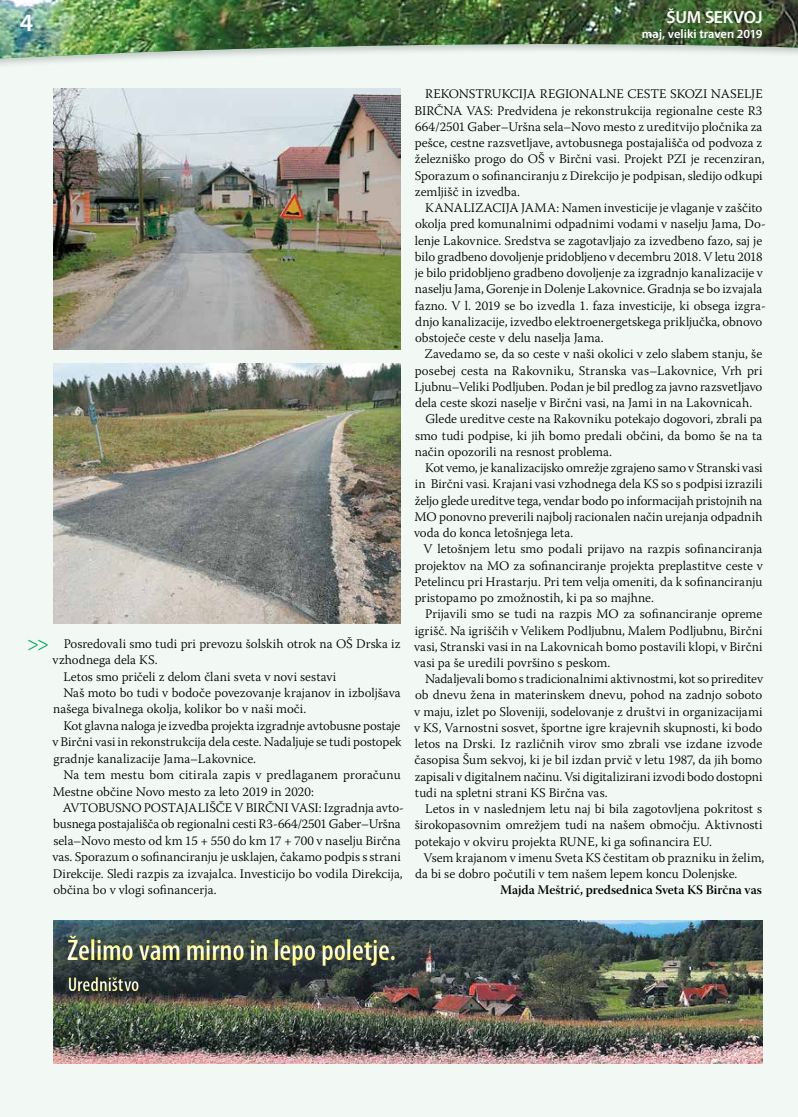
<style>
.page{position:relative;width:798px;height:1117px;background:#fff}
.page>*{position:absolute;margin:0;border:0;box-sizing:border-box;transform-origin:0 0}
.t1{font:600 condensed 30px "Myriad Pro";letter-spacing:-.005em;color:#fff}
.t2{font:600 25px "Myriad Pro";color:#fff}
.t3{font:300 22.5px "Warnock Pro";color:#00a65d}
.t4{font:600 condensed 20px "Myriad Pro";color:#fff}
.t5{font:600 17.5px "Myriad Pro";letter-spacing:-.01em;color:#fff}
.t6{font:300 13.12px/16.2px "Warnock Pro";color:#000}
.t7{font:13.12px "Warnock Pro Semibold Subh";color:#000}
.t8{font:600 12.5px "Myriad Pro";color:#fff}
</style>
<div class="page">
<div style="left:0;top:94px;width:797px;height:1022px;background:#f2f9f4"></div>
<div style="left:0;top:76px;width:797px;height:18px;background:#f2f9f4"></div>
<img style="left:0;top:0;width:797px;height:76px">
<img style="left:53px;top:89px;width:347px;height:260px">
<img style="left:53px;top:363px;width:347px;height:260px">
<img style="left:53px;top:919px;width:709px;height:144px">
<img style="left:55px;top:920px;width:352px;height:85px">
<h2 class="t2" style="left:20px;top:6px;width:15px">4</h2>
<h3 class="t5" style="left:666px;top:6px;width:97px">ŠUM SEKVOJ</h3>
<p class="t8" style="left:641px;top:26px;width:122px">maj, veliki traven 2019</p>
<p class="t6" style="left:64px;top:635px;width:338px">Posredovali smo tudi pri prevozu šolskih otrok na OŠ Drska iz</p>
<p class="t6" style="left:53px;top:651px;width:106px">vzhodnega dela KS.</p>
<p class="t6" style="left:63px;top:667px;width:274px">Letos smo pričeli z delom člani sveta v novi sestavi</p>
<p class="t6" style="left:63px;top:684px;width:339px">Naš moto bo tudi v bodoče povezovanje krajanov in izboljšava</p>
<p class="t6" style="left:53px;top:700px;width:255px">našega bivalnega okolja, kolikor bo v naši moči.</p>
<p class="t6" style="left:63px;top:717px;width:338px">Kot glavna naloga je izvedba projekta izgradnje avtobusne postaje</p>
<p class="t6" style="left:52px;top:733px;width:350px">v Birčni vasi in rekonstrukcija dela ceste. Nadaljuje se tudi postopek</p>
<p class="t6" style="left:53px;top:749px;width:204px">gradnje kanalizacije Jama–Lakovnice.</p>
<p class="t6" style="left:63px;top:766px;width:339px">Na tem mestu bom citirala zapis v predlaganem proračunu</p>
<p class="t6" style="left:53px;top:782px;width:263px">Mestne občine Novo mesto za leto 2019 in 2020:</p>
<p class="t6" style="left:63px;top:799px;width:342px">AVTOBUSNO POSTAJALIŠČE V BIRČNI VASI: Izgradnja avto-</p>
<p class="t6" style="left:53px;top:815px;width:349px">busnega postajališča ob regionalni cesti R3-664/2501 Gaber–Uršna</p>
<p class="t6" style="left:53px;top:832px;width:349px">sela–Novo mesto od km 15 + 550 do km 17 + 700 v naselju Birčna</p>
<p class="t6" style="left:52px;top:848px;width:350px">vas. Sporazum o sofinanciranju je usklajen, čakamo podpis s strani</p>
<p class="t6" style="left:53px;top:864px;width:351px">Direkcije. Sledi razpis za izvajalca. Investicijo bo vodila Direkcija,</p>
<p class="t6" style="left:53px;top:881px;width:165px">občina bo v vlogi sofinancerja.</p>
<h3 class="t3" style="left:27px;top:629px;width:24px">&gt;&gt;</h3>
<p class="t6" style="left:414px;top:86px;width:351px;text-indent:11px">REKONSTRUKCIJA REGIONALNE CESTE SKOZI NASELJE BIRČNA VAS: Predvidena je rekonstrukcija regionalne ceste R3<br>664/2501 Gaber–Uršna sela–Novo mesto z ureditvijo pločnika za pešce, cestne razsvetljave, avtobusnega postajališča od podvoza z železniško progo do OŠ v Birčni vasi. Projekt PZI je recenziran, Sporazum o sofinanciranju z Direkcijo je podpisan, sledijo odkupi zemljišč in izvedba.</p>
<p class="t6" style="left:414px;top:199px;width:352px;text-indent:10px">KANALIZACIJA JAMA: Namen investicije je vlaganje v zaščito okolja pred komunalnimi odpadnimi vodami v naselju Jama, Do&shy;lenje Lakovnice. Sredstva se zagotavljajo za izvedbeno fazo, saj je bilo gradbeno dovoljenje pridobljeno v decembru 2018. V letu 2018 je bilo pridobljeno gradbeno dovoljenje za izgradnjo kanalizacije v naselju Jama, Gorenje in Dolenje Lakovnice. Gradnja se bo izvajala fazno. V l. 2019 se bo izvedla 1. faza investicije, ki obsega izgra&shy;dnjo kanalizacije, izvedbo elektroenergetskega priključka, obnovo obstoječe ceste v delu naselja Jama.</p>
<p class="t6" style="left:424px;top:345px;width:339px">Zavedamo se, da so ceste v naši okolici v zelo slabem stanju, še</p>
<p class="t6" style="left:414px;top:362px;width:349px">posebej cesta na Rakovniku, Stranska vas–Lakovnice, Vrh pri</p>
<p class="t6" style="left:414px;top:378px;width:349px">Ljubnu–Veliki Podljuben. Podan je bil predlog za javno razsvetljavo</p>
<p class="t6" style="left:415px;top:394px;width:338px">dela ceste skozi naselje v Birčni vasi, na Jami in na Lakovnicah.</p>
<p class="t6" style="left:425px;top:410px;width:338px">Glede ureditve ceste na Rakovniku potekajo dogovori, zbrali pa</p>
<p class="t6" style="left:415px;top:427px;width:348px">smo tudi podpise, ki jih bomo predali občini, da bomo še na ta</p>
<p class="t6" style="left:414px;top:443px;width:199px">način opozorili na resnost problema.</p>
<p class="t6" style="left:425px;top:459px;width:339px">Kot vemo, je kanalizacijsko omrežje zgrajeno samo v Stranski vasi</p>
<p class="t6" style="left:414px;top:475px;width:349px">in Birčni vasi. Krajani vasi vzhodnega dela KS so s podpisi izrazili</p>
<p class="t6" style="left:414px;top:491px;width:349px">željo glede ureditve tega, vendar bodo po informacijah pristojnih na</p>
<p class="t6" style="left:414px;top:508px;width:349px">MO ponovno preverili najbolj racionalen način urejanja odpadnih</p>
<p class="t6" style="left:414px;top:524px;width:161px">voda do konca letošnjega leta.</p>
<p class="t6" style="left:423px;top:540px;width:340px">V letošnjem letu smo podali prijavo na razpis sofinanciranja</p>
<p class="t6" style="left:414px;top:556px;width:349px">projektov na MO za sofinanciranje projekta preplastitve ceste v</p>
<p class="t6" style="left:414px;top:573px;width:349px">Petelincu pri Hrastarju. Pri tem velja omeniti, da k sofinanciranju</p>
<p class="t6" style="left:414px;top:589px;width:240px">pristopamo po zmožnostih, ki pa so majhne.</p>
<p class="t6" style="left:425px;top:605px;width:338px">Prijavili smo se tudi na razpis MO za sofinanciranje opreme</p>
<p class="t6" style="left:414px;top:621px;width:349px">igrišč. Na igriščih v Velikem Podljubnu, Malem Podljubnu, Birčni</p>
<p class="t6" style="left:414px;top:638px;width:350px">vasi, Stranski vasi in na Lakovnicah bomo postavili klopi, v Birčni</p>
<p class="t6" style="left:414px;top:654px;width:198px">vasi pa še uredili površino s peskom.</p>
<p class="t6" style="left:425px;top:670px;width:339px">Nadaljevali bomo s tradicionalnimi aktivnostmi, kot so prireditev</p>
<p class="t6" style="left:415px;top:686px;width:348px">ob dnevu žena in materinskem dnevu, pohod na zadnjo soboto</p>
<p class="t6" style="left:414px;top:703px;width:350px">v maju, izlet po Sloveniji, sodelovanje z društvi in organizacijami</p>
<p class="t6" style="left:414px;top:719px;width:349px">v KS, Varnostni sosvet, športne igre krajevnih skupnosti, ki bodo</p>
<p class="t6" style="left:415px;top:735px;width:348px">letos na Drski. Iz različnih virov smo zbrali vse izdane izvode</p>
<p class="t6" style="left:414px;top:751px;width:349px">časopisa Šum sekvoj, ki je bil izdan prvič v letu 1987, da jih bomo</p>
<p class="t6" style="left:414px;top:767px;width:349px">zapisali v digitalnem načinu. Vsi digitalizirani izvodi bodo dostopni</p>
<p class="t6" style="left:414px;top:784px;width:194px">tudi na spletni strani KS Birčna vas.</p>
<p class="t6" style="left:425px;top:800px;width:338px">Letos in v naslednjem letu naj bi bila zagotovljena pokritost s</p>
<p class="t6" style="left:414px;top:816px;width:349px">širokopasovnim omrežjem tudi na našem območju. Aktivnosti</p>
<p class="t6" style="left:414px;top:832px;width:299px">potekajo v okviru projekta RUNE, ki ga sofinancira EU.</p>
<p class="t6" style="left:423px;top:849px;width:342px">Vsem krajanom v imenu Sveta KS čestitam ob prazniku in želim,</p>
<p class="t6" style="left:415px;top:865px;width:323px">da bi se dobro počutili v tem našem lepem koncu Dolenjske.</p>
<p class="t7" style="left:500px;top:882px;width:263px">Majda Meštrić, predsednica Sveta KS Birčna vas</p>
<h1 class="t1" style="left:67px;top:930px;width:330px">Želimo vam mirno in lepo poletje.</h1>
<h3 class="t4" style="left:68px;top:971px;width:73px">Uredništvo</h3>
</div>
